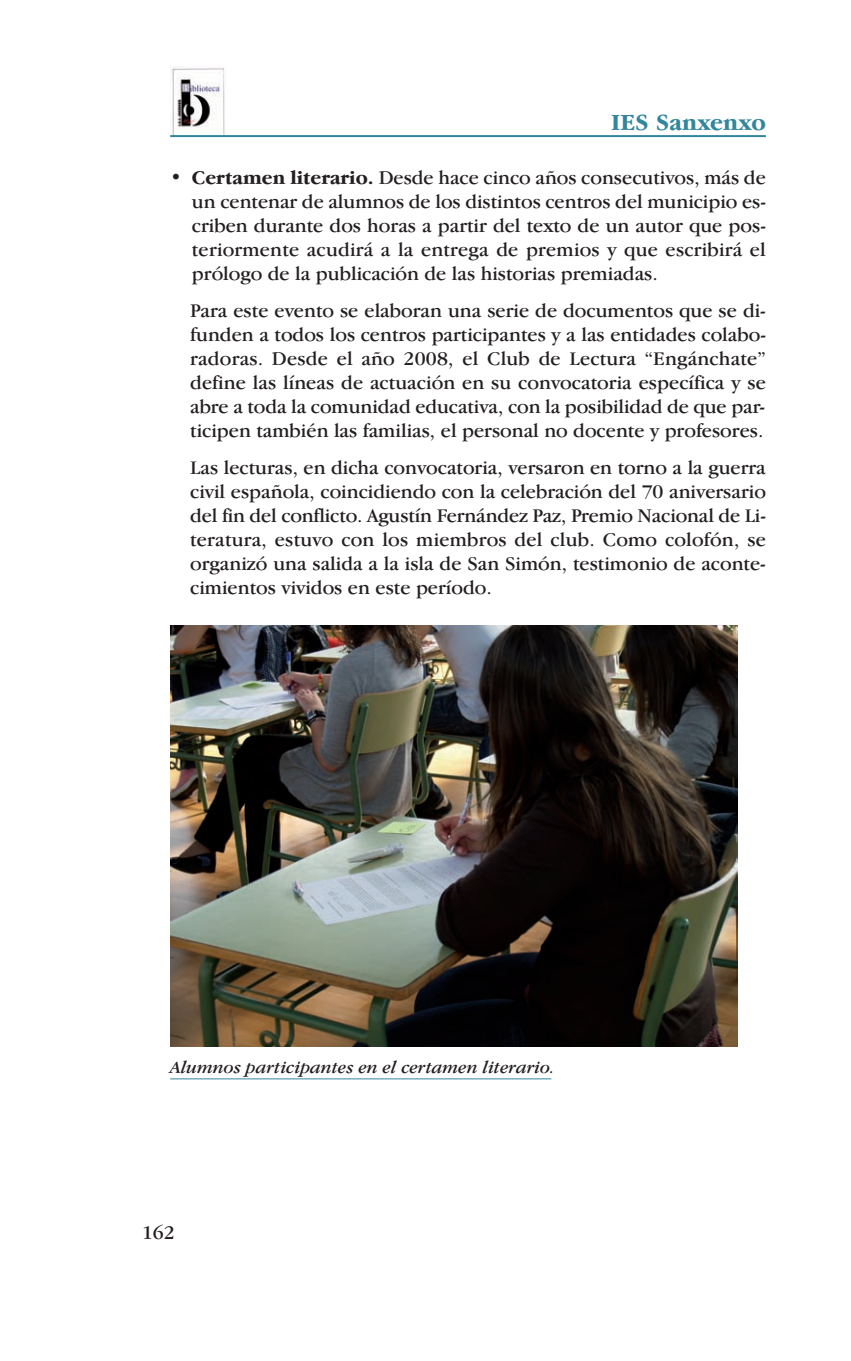
<style>
.page{position:relative;width:851px;height:1361px;background:#fff}
.page>*{position:absolute;margin:0;border:0;box-sizing:border-box;transform-origin:0 0}
.t1{font:700 24px "Garamond IT Cby BT";color:#31869d}
.t2{font:20px/24px "Garamond IT Cby BT";color:#231f20;text-align:justify}
.t3{font:italic 18px "Garamond IT Cby BT";color:#231f20}
.s1{font-weight:700}
</style>
<div class="page">
<img style="left:170px;top:67px;width:55px;height:68px">
<hr style="left:170px;top:135px;width:595px;height:2px;background:#31869d">
<img style="left:170px;top:625px;width:567px;height:421px">
<hr style="left:170px;top:1078px;width:381px;height:1px;background:#31869d">
<p class="t1" style="left:611px;top:115px;width:156px">IES Sanxenxo</p>
<p class="t2" style="left:192px;top:167px;width:575px;text-indent:-22px"><span class="s1">• Certamen literario.</span> Desde hace cinco años consecutivos, más de un centenar de alumnos de los distintos centros del municipio es&shy;criben durante dos horas a partir del texto de un autor que pos&shy;teriormente acudirá a la entrega de premios y que escribirá el prólogo de la publicación de las historias premiadas.</p>
<p class="t2" style="left:190px;top:300px;width:577px">Para este evento se elaboran una serie de documentos que se di&shy;funden a todos los centros participantes y a las entidades colabo&shy;radoras. Desde el año 2008, el Club de Lectura “Engánchate” define las líneas de actuación en su convocatoria específica y se abre a toda la comunidad educativa, con la posibilidad de que par&shy;ticipen también las familias, el personal no docente y profesores.</p>
<p class="t2" style="left:190px;top:457px;width:577px">Las lecturas, en dicha convocatoria, versaron en torno a la guerra civil española, coincidiendo con la celebración del 70 aniversario del fin del conflicto. Agustín Fernández Paz, Premio Nacional de Li&shy;teratura, estuvo con los miembros del club. Como colofón, se organizó una salida a la isla de San Simón, testimonio de aconte&shy;cimientos vividos en este período.</p>
<p class="t3" style="left:170px;top:1060px;width:386px">Alumnos participantes en el certamen literario.</p>
<p class="t2" style="left:142px;top:1222px;width:34px">162</p>
</div>
